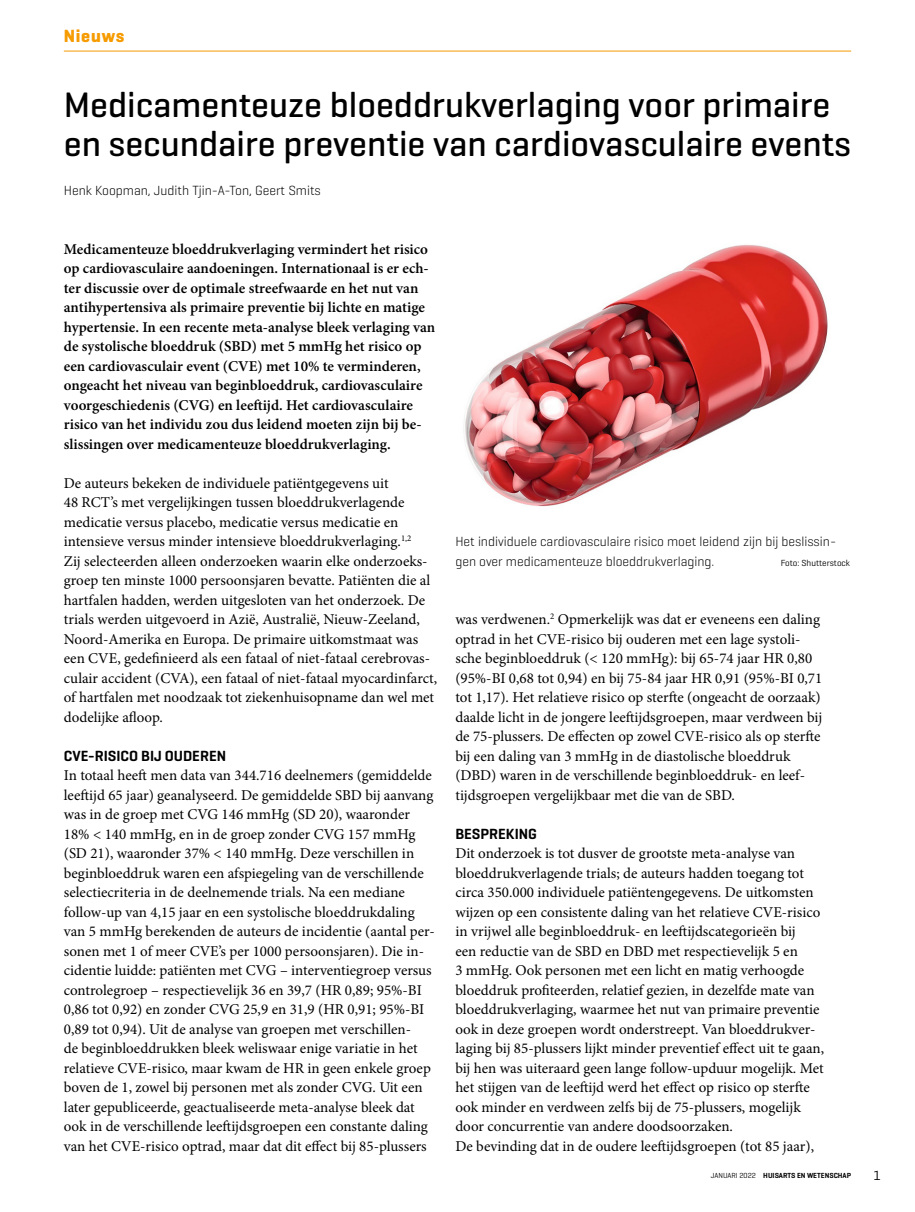
<style>
.page{position:relative;width:915px;height:1212px;background:#fff}
.page>*{position:absolute;margin:0;border:0;box-sizing:border-box;transform-origin:0 0}
.Title_artikelkop{font:500 36px/39px "Geogrotesque";color:#000}
.t1{font:700 18px "Geogrotesque";letter-spacing:.04em;color:#f69b00}
.Para_broodtekst{font:15px/19.5px "Minion Pro";color:#000}
.Para_intro{font:600 15px/19.5px "Minion Pro";color:#000}
.SectionHeading_1_tus{font:600 15px "Geogrotesque";color:#000}
.Image_Caption_figuur{font:300 13.5px/19.5px "Geogrotesque";color:#000}
.Author_auteur{font:300 13.5px "Geogrotesque";color:#000}
.t2{font:13.5px "Geogrotesque";color:#000}
.Image_Caption_figuur-2{font:9px "Geogrotesque";color:#000}
.t3{font:600 7.5px "Geogrotesque";color:#000}
.t4{font:7.5px "Geogrotesque";color:#000}
.s1{font-weight:400}
</style>
<div class="page">
<hr style="left:64px;top:51px;width:786px;height:1px;background:#f69b00">
<img style="left:464px;top:245px;width:364px;height:261px">
<p class="t1" style="left:64px;top:25px;width:62px">Nieuws</p>
<p class="Title_artikelkop" style="left:64px;top:85px;width:788px">Medicamenteuze bloeddrukverlaging voor primaire en secundaire preventie van cardiovasculaire events</p>
<p class="Author_auteur" style="left:64px;top:182px;width:258px">Henk Koopman, Judith Tjin-A-Ton, Geert Smits</p>
<p class="Para_intro" style="left:64px;top:239px;width:373px">Medicamenteuze bloeddrukverlaging vermindert het risico op cardiovasculaire aandoeningen. Internationaal is er ech&shy;ter discussie over de optimale streefwaarde en het nut van antihypertensiva als primaire preventie bij lichte en matige hypertensie. In een recente meta-analyse bleek verlaging van de systolische bloeddruk (SBD) met 5 mmHg het risico op een cardiovasculair event (CVE) met 10% te verminderen, ongeacht het niveau van beginbloeddruk, cardiovasculaire voorgeschiedenis (CVG) en leeftijd. Het cardiovasculaire risico van het individu zou dus leidend moeten zijn bij be&shy;slissingen over medicamenteuze bloeddrukverlaging.</p>
<p class="Para_broodtekst" style="left:64px;top:473px;width:375px">De auteurs bekeken de individuele patiëntgegevens uit<br>48 RCT’s met vergelijkingen tussen bloeddrukverlagende medicatie versus placebo, medicatie versus medicatie en intensieve versus minder intensieve bloeddrukverlaging.<sup>1,2<br></sup>Zij selecteerden alleen onderzoeken waarin elke onderzoeks&shy;groep ten minste 1000 persoonsjaren bevatte. Patiënten die al hartfalen hadden, werden uitgesloten van het onderzoek. De trials werden uitgevoerd in Azië, Australië, Nieuw-Zeeland, Noord-Amerika en Europa. De primaire uitkomstmaat was een CVE, gedefinieerd als een fataal of niet-fataal cerebrovas&shy;culair accident (CVA), een fataal of niet-fataal myocardinfarct, of hartfalen met noodzaak tot ziekenhuisopname dan wel met dodelijke afloop.</p>
<p class="SectionHeading_1_tus" style="left:64px;top:746px;width:164px">CVE-RISICO BIJ OUDEREN</p>
<p class="Para_broodtekst" style="left:64px;top:766px;width:372px">In totaal heeft men data van 344.716 deelnemers (gemiddelde leeftijd 65 jaar) geanalyseerd. De gemiddelde SBD bij aanvang was in de groep met CVG 146 mmHg (SD 20), waaronder 18% &lt; 140 mmHg, en in de groep zonder CVG 157 mmHg (SD 21), waaronder 37% &lt; 140 mmHg. Deze verschillen in beginbloeddruk waren een afspiegeling van de verschillende selectiecriteria in de deelnemende trials. Na een mediane follow-up van 4,15 jaar en een systolische bloeddrukdaling van 5 mmHg berekenden de auteurs de incidentie (aantal per&shy;sonen met 1 of meer CVE’s per 1000 persoonsjaren). Die in&shy;cidentie luidde: patiënten met CVG – interventiegroep versus controlegroep – respectievelijk 36 en 39,7 (HR 0,89; 95%-BI 0,86 tot 0,92) en zonder CVG 25,9 en 31,9 (HR 0,91; 95%-BI 0,89 tot 0,94). Uit de analyse van groepen met verschillen-<br>de beginbloeddrukken bleek weliswaar enige variatie in het relatieve CVE-risico, maar kwam de HR in geen enkele groep boven de 1, zowel bij personen met als zonder CVG. Uit een later gepubliceerde, geactualiseerde meta-analyse bleek dat ook in de verschillende leeftijdsgroepen een constante daling van het CVE-risico optrad, maar dat dit effect bij 85-plussers</p>
<p class="Image_Caption_figuur" style="left:455px;top:532px;width:382px">Het individuele cardiovasculaire risico moet leidend zijn bij beslissin&shy;gen over medicamenteuze bloeddrukverlaging.</p>
<p class="Image_Caption_figuur-2" style="left:780px;top:557px;width:71px">Foto: Shutterstock</p>
<p class="Para_broodtekst" style="left:455px;top:610px;width:368px">was verdwenen.<sup>2</sup> Opmerkelijk was dat er eveneens een daling optrad in het CVE-risico bij ouderen met een lage systoli&shy;sche beginbloeddruk (&lt; 120 mmHg): bij 65-74 jaar HR 0,80 (95%-BI 0,68 tot 0,94) en bij 75-84 jaar HR 0,91 (95%-BI 0,71 tot 1,17). Het relatieve risico op sterfte (ongeacht de oorzaak) daalde licht in de jongere leeftijdsgroepen, maar verdween bij de 75-plussers. De effecten op zowel CVE-risico als op sterfte bij een daling van 3 mmHg in de diastolische bloeddruk (DBD) waren in de verschillende beginbloeddruk- en leef&shy;tijdsgroepen vergelijkbaar met die van de SBD.</p>
<p class="SectionHeading_1_tus" style="left:455px;top:824px;width:83px">BESPREKING</p>
<p class="Para_broodtekst" style="left:455px;top:844px;width:370px">Dit onderzoek is tot dusver de grootste meta-analyse van bloeddrukverlagende trials; de auteurs hadden toegang tot circa 350.000 individuele patiëntengegevens. De uitkomsten wijzen op een consistente daling van het relatieve CVE-risico in vrijwel alle beginbloeddruk- en leeftijdscategorieën bij<br>een reductie van de SBD en DBD met respectievelijk 5 en<br>3 mmHg. Ook personen met een licht en matig verhoogde bloeddruk profiteerden, relatief gezien, in dezelfde mate van bloeddrukverlaging, waarmee het nut van primaire preventie ook in deze groepen wordt onderstreept. Van bloeddrukver&shy;laging bij 85-plussers lijkt minder preventief effect uit te gaan, bij hen was uiteraard geen lange follow-upduur mogelijk. Met het stijgen van de leeftijd werd het effect op risico op sterfte ook minder en verdween zelfs bij de 75-plussers, mogelijk door concurrentie van andere doodsoorzaken.</p>
<p class="Para_broodtekst" style="left:455px;top:1136px;width:360px">De bevinding dat in de oudere leeftijdsgroepen (tot 85 jaar),</p>
<p class="t3" style="left:710px;top:1171px;width:142px"><span class="s1">JAN UARI 2022</span> HUISARTS EN WETENSCHAP</p>
<p class="t4" style="left:715px;top:1171px;width:42px">maand 0 00</p>
<p class="t2" style="left:873px;top:1166px;width:9px">1</p>
</div>
